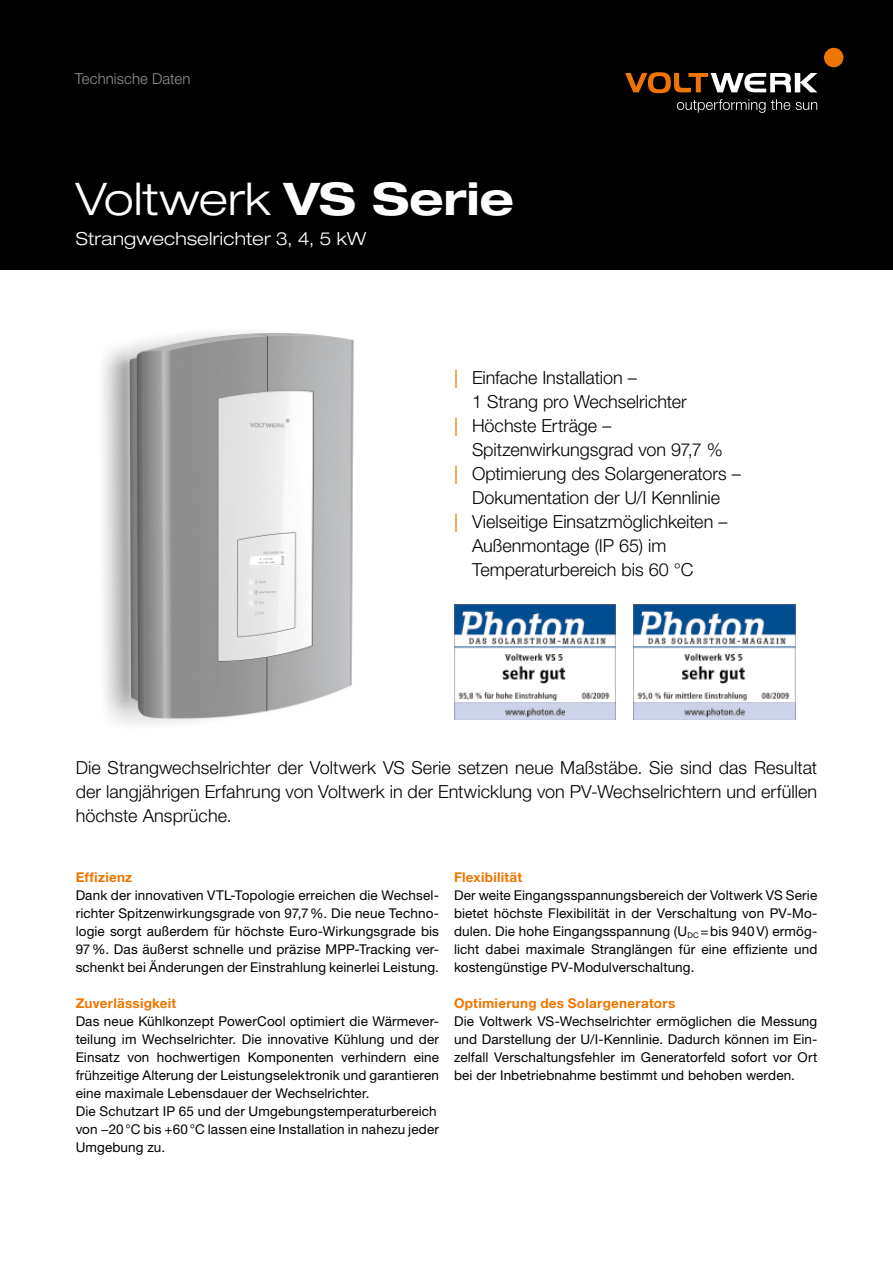
<style>
.page{position:relative;width:893px;height:1263px;background:#fff}
.page>*{position:absolute;margin:0;border:0;box-sizing:border-box;transform-origin:0 0}
.t1{font:300 expanded 45px "Helvetica Neue LT";letter-spacing:.005em;color:#fff}
.t2{font:300 18px/24px "Helvetica Neue LT";color:#000;text-align:justify}
.t3{font:300 expanded 18px "Helvetica Neue LT";letter-spacing:.015em;color:#fff}
.t4{font:300 15px "Helvetica Neue LT";letter-spacing:.005em;color:#949494}
.t5{font:13.5px/18px "Helvetica Neue LT";letter-spacing:.01em;color:#000;text-align:justify}
.t6{font:700 13.5px "Helvetica Neue LT";letter-spacing:.02em;color:#ee7600}
.s1{font-weight:700}
.s2{font-weight:400;color:#ee7600}
</style>
<div class="page">
<div style="left:0;top:0;width:893px;height:270px;background:#000"></div>
<div style="left:824px;top:48px;width:19px;height:19px;background:#ee7600;border-radius:50%"></div>
<svg style="left:625px;top:72px;width:192px;height:21px"></svg>
<svg style="left:677px;top:99px;width:88px;height:14px"></svg>
<svg style="left:771px;top:99px;width:19px;height:11px"></svg>
<svg style="left:796px;top:102px;width:21px;height:8px"></svg>
<img style="left:454px;top:605px;width:162px;height:115px">
<img style="left:634px;top:605px;width:162px;height:115px">
<img style="left:103px;top:332px;width:251px;height:392px">
<p class="t4" style="left:75px;top:70px;width:117px">Technische Daten</p>
<h1 class="t1" style="left:76px;top:172px;width:440px">Voltwerk <span class="s1">VS Serie</span></h1>
<h2 class="t3" style="left:76px;top:228px;width:292px">Strangwechselrichter 3, 4, 5 kW</h2>
<h2 class="t2" style="left:454px;top:365px;width:184px"><span class="s2">|</span> Einfache Installation –</h2>
<h2 class="t2" style="left:472px;top:389px;width:216px">1 Strang pro Wechselrichter</h2>
<h2 class="t2" style="left:454px;top:413px;width:159px"><span class="s2">|</span> Höchste Erträge –</h2>
<h2 class="t2" style="left:472px;top:437px;width:252px">Spitzenwirkungsgrad von 97,7 %</h2>
<h2 class="t2" style="left:454px;top:461px;width:288px"><span class="s2">|</span> Optimierung des Solargenerators –</h2>
<h2 class="t2" style="left:472px;top:485px;width:250px">Dokumentation der U/I Kennlinie</h2>
<h2 class="t2" style="left:454px;top:509px;width:275px"><span class="s2">|</span> Vielseitige Einsatzmöglichkeiten –</h2>
<h2 class="t2" style="left:472px;top:533px;width:196px">Außenmontage (IP 65) im</h2>
<h2 class="t2" style="left:472px;top:557px;width:223px">Temperaturbereich bis 60 °C</h2>
<h2 class="t2" style="left:76px;top:755px;width:743px">Die Strangwechselrichter der Voltwerk VS Serie setzen neue Maßstäbe. Sie sind das Resultat der langjährigen Erfahrung von Voltwerk in der Entwicklung von PV-Wechselrichtern und erfüllen höchste Ansprüche.</h2>
<p class="t6" style="left:76px;top:869px;width:58px">Effizienz</p>
<p class="t5" style="left:76px;top:886px;width:365px">Dank der innovativen VTL-Topologie erreichen die Wechsel&shy;richter Spitzenwirkungsgrade von 97,7%. Die neue Techno&shy;logie sorgt außerdem für höchste Euro-Wirkungsgrade bis 97%. Das äußerst schnelle und präzise MPP-Tracking ver&shy;schenkt bei Änderungen der Einstrahlung keinerlei Leistung.</p>
<p class="t6" style="left:76px;top:995px;width:102px">Zuverlässigkeit</p>
<p class="t5" style="left:76px;top:1012px;width:365px;text-align:left">Das neue Kühlkonzept PowerCool optimiert die Wärmever&shy;teilung im Wechselrichter. Die innovative Kühlung und der Einsatz von hochwertigen Komponenten verhindern eine frühzeitige Alterung der Leistungselektronik und garantieren eine maximale Lebensdauer der Wechselrichter.<br>Die Schutzart IP 65 und der Umgebungstemperaturbereich von −20°C bis +60°C lassen eine Installation in nahezu jeder Umgebung zu.</p>
<p class="t6" style="left:454px;top:869px;width:70px">Flexibilität</p>
<p class="t5" style="left:454px;top:886px;width:365px">Der weite Eingangsspannungsbereich der Voltwerk VS Serie bietet höchste Flexibilität in der Verschaltung von PV-Mo&shy;dulen. Die hohe Eingangsspannung (U<sub>DC</sub> =bis 940V) ermög&shy;licht dabei maximale Stranglängen für eine effiziente und kostengünstige PV-Modulverschaltung.</p>
<p class="t6" style="left:454px;top:995px;width:223px">Optimierung des Solargenerators</p>
<p class="t5" style="left:454px;top:1012px;width:365px">Die Voltwerk VS-Wechselrichter ermöglichen die Messung und Darstellung der U/I-Kennlinie. Dadurch können im Ein&shy;zelfall Verschaltungsfehler im Generatorfeld sofort vor Ort bei der Inbetriebnahme bestimmt und behoben werden.</p>
</div>
